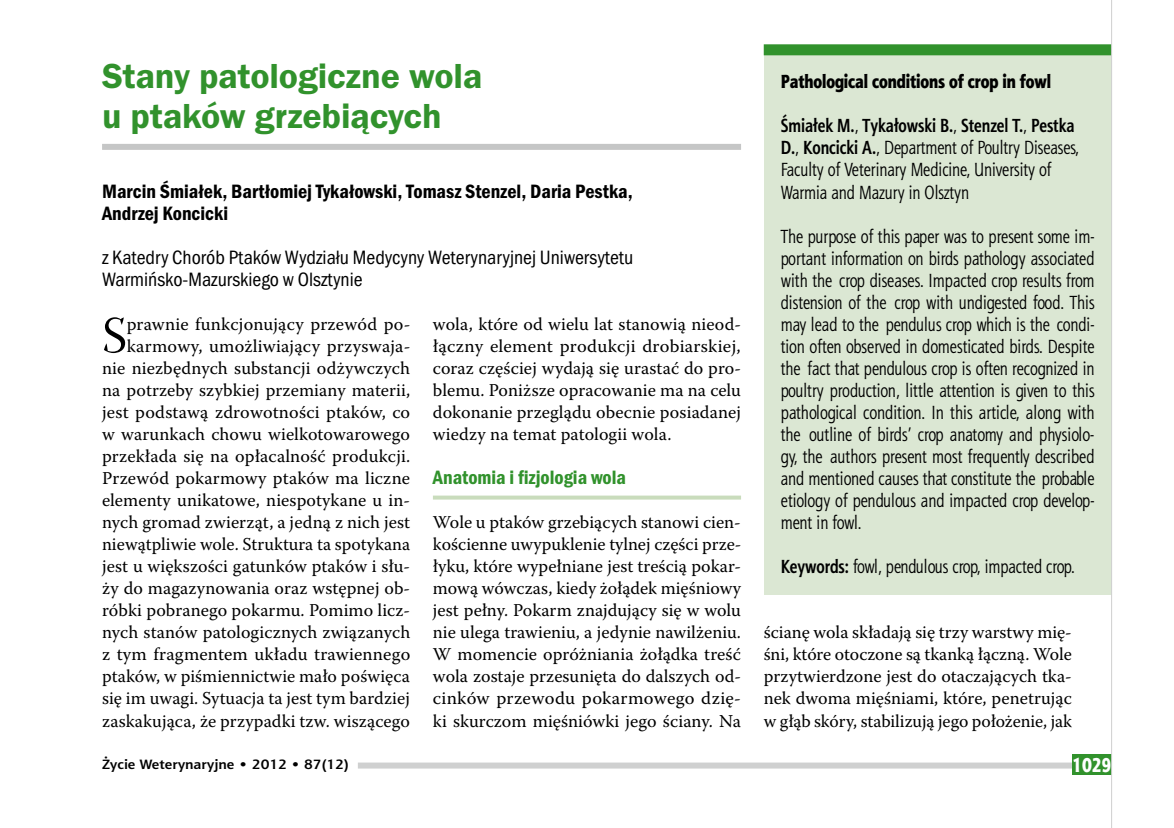
<style>
.page{position:relative;width:1174px;height:828px;background:#fff}
.page>*{position:absolute;margin:0;border:0;box-sizing:border-box;transform-origin:0 0}
.t1{font:51.4px "Warnock Pro Disp";color:#000}
.t2{font:600 36px/40px "Franklin Gothic Itc TEE Dm";letter-spacing:-.005em;color:#31922c}
.t3{font:20px/22px "Franklin Got Itc TOT Boo Con";color:#000}
.t4{font:20px/22px "Franklin Got Itc TOT Dem Con";color:#000}
.t5{font:20px "Franklin Got Itc TOT Dem Con";color:#31922c}
.t6{font:20px "Aerton Cnd EFN Black";color:#fff}
.t7{font:19px/22px "Aerton Cnd EFN";color:#000}
.t8{font:19px "Aerton Cnd EFN Black";color:#000}
.t9{font:18px/22px "Warnock Pro";letter-spacing:.005em;color:#000;text-align:justify}
.t10{font:700 13.6px "Aerton EFN";color:#000;scale:1.11 1}
.s1{font-weight:700}
</style>
<div class="page">
<svg style="left:433px;top:495px;width:308px;height:4px"></svg>
<div style="left:102px;top:144px;width:639px;height:6px;background:#c5c6c6"></div>
<div style="left:763px;top:50px;width:348px;height:544px;background:#dbe7d3"></div>
<div style="left:763px;top:44px;width:348px;height:11px;background:#31922c"></div>
<div style="left:358px;top:762px;width:753px;height:6px;background:#cfd0d0"></div>
<div style="left:1071px;top:754px;width:40px;height:20px;background:#31922c"></div>
<hr style="left:1111px;top:0;width:1px;height:827px;background:#cfd0d0">
<h2 class="t2" style="left:102px;top:56px;width:382px">Stany patologiczne wola u ptaków grzebiących</h2>
<p class="t4" style="left:102px;top:180px;width:532px">Marcin Śmiałek, Bartłomiej Tykałowski, Tomasz Stenzel, Daria Pestka,<br>Andrzej Koncicki</p>
<p class="t3" style="left:102px;top:246px;width:532px">z Katedry Chorób Ptaków Wydziału Medycyny Weterynaryjnej Uniwersytetu<br>Warmińsko‑Mazurskiego w Olsztynie</p>
<p class="t9" style="left:102px;top:312px;width:310px;text-align:right">prawnie funkcjonujący przewód po&shy;karmowy, umożliwiający przyswaja&shy;nie niezbędnych substancji odżywczych na potrzeby szybkiej przemiany materii, jest podstawą zdrowotności ptaków, co w warunkach chowu wielkotowarowego przekłada się na opłacalność produkcji.<br>Przewód pokarmowy ptaków ma liczne elementy unikatowe, niespotykane u in&shy;nych gromad zwierząt, a jedną z nich jest niewątpliwie wole. Struktura ta spotykana jest u większości gatunków ptaków i słu&shy;ży do magazynowania oraz wstępnej ob&shy;róbki pobranego pokarmu. Pomimo licz&shy;nych stanów patologicznych związanych z tym fragmentem układu trawiennego ptaków, w piśmiennictwie mało poświęca się im uwagi. Sytuacja ta jest tym bardziej zaskakująca, że przypadki tzw. wiszącego</p>
<p class="t9" style="left:433px;top:312px;width:310px">wola, które od wielu lat stanowią nieod&shy;łączny element produkcji drobiarskiej, coraz częściej wydają się urastać do pro&shy;blemu. Poniższe opracowanie ma na celu dokonanie przeglądu obecnie posiadanej wiedzy na temat patologii wola.</p>
<h1 class="t1" style="left:102px;top:307px;width:26px">S</h1>
<p class="t5" style="left:433px;top:466px;width:195px">Anatomia i fizjologia wola</p>
<p class="t9" style="left:433px;top:510px;width:310px">Wole u ptaków grzebiących stanowi cien&shy;kościenne uwypuklenie tylnej części prze&shy;łyku, które wypełniane jest treścią pokar&shy;mową wówczas, kiedy żołądek mięśniowy jest pełny. Pokarm znajdujący się w wolu nie ulega trawieniu, a jedynie nawilżeniu.<br>W momencie opróżniania żołądka treść wola zostaje przesunięta do dalszych od&shy;cinków przewodu pokarmowego dzię&shy;ki skurczom mięśniówki jego ściany. Na</p>
<p class="t8" style="left:780px;top:70px;width:272px">Pathological conditions of crop in fowl</p>
<p class="t7" style="left:780px;top:115px;width:300px"><span class="s1">Śmiałek M.</span>, <span class="s1">Tykałowski B.</span>, <span class="s1">Stenzel T.</span>, <span class="s1">Pestka D.</span>, <span class="s1">Koncicki A.</span>, Department of Poultry Diseases, Faculty of Veterinary Medicine, University of Warmia and Mazury in Olsztyn</p>
<p class="t7" style="left:780px;top:225px;width:315px;text-align:justify">The purpose of this paper was to present some im&shy;portant information on birds pathology associated with the crop diseases. Impacted crop results from distension of the crop with undigested food. This may lead to the pendulus crop which is the condi&shy;tion often observed in domesticated birds. Despite the fact that pendulous crop is often recognized in poultry production, little attention is given to this pathological condition. In this article, along with the outline of birds’ crop anatomy and physiolo&shy;gy, the authors present most frequently described and mentioned causes that constitute the probable etiology of pendulous and impacted crop develop&shy;ment in fowl.</p>
<p class="t7" style="left:780px;top:555px;width:295px"><span class="s1">Keywords:</span> fowl, pendulous crop, impacted crop.</p>
<p class="t9" style="left:763px;top:620px;width:310px">ścianę wola składają się trzy warstwy mię&shy;śni, które otoczone są tkanką łączną. Wole przytwierdzone jest do otaczających tka&shy;nek dwoma mięśniami, które, penetrując w głąb skóry, stabilizują jego położenie, jak</p>
<p class="t10" style="left:102px;top:756px;width:224px">Życie Weterynaryjne • 2012 • 87(12)</p>
<p class="t6" style="left:1072px;top:752px;width:40px">1029</p>
</div>
